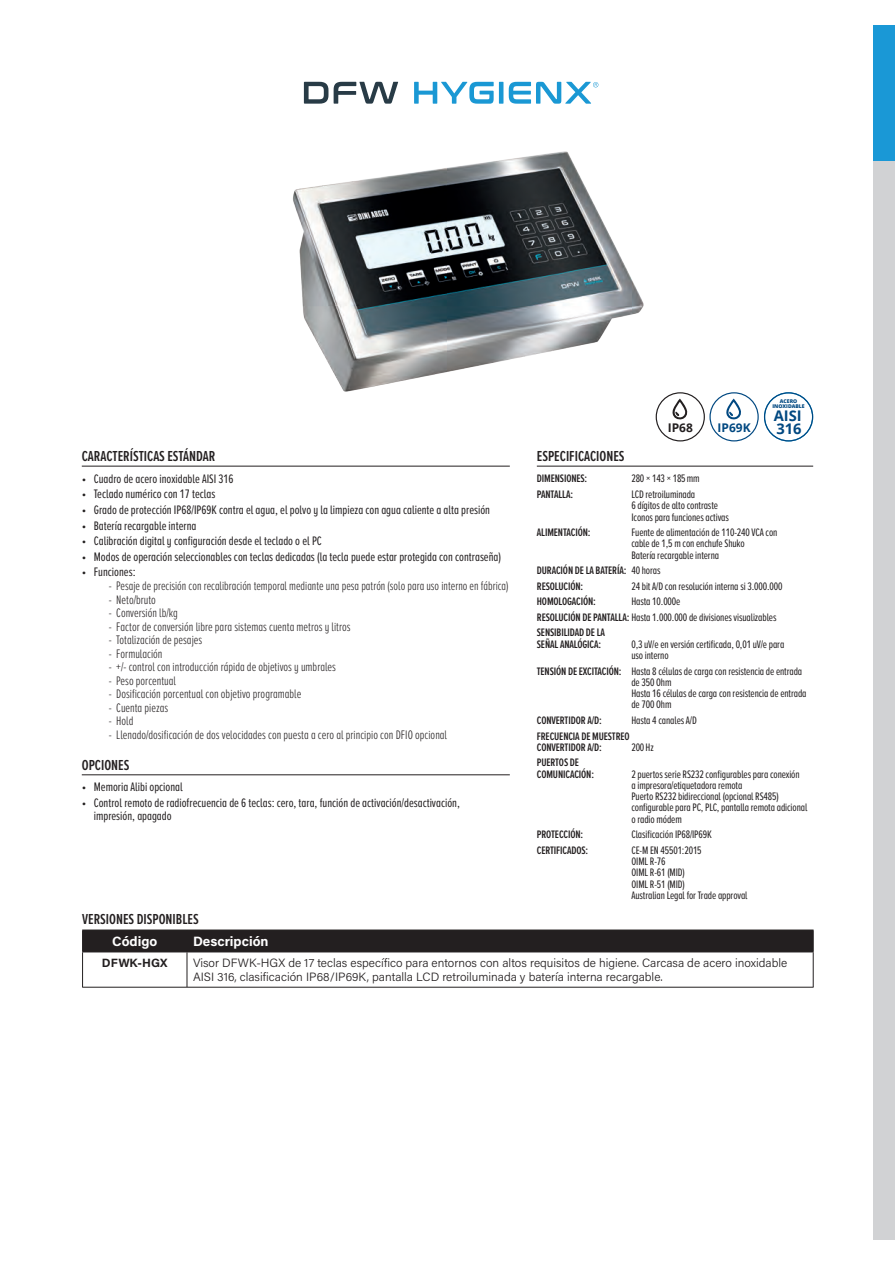
<style>
.page{position:relative;width:895px;height:1265px;background:#fff}
.page>*{position:absolute;margin:0;border:0;box-sizing:border-box;transform-origin:0 0}
.t1{font:600 15px "Proxima Nova A Ex Cn";color:#231f20}
.t2{font:700 14.7px/12.8px "Open Sans";color:#004881}
.t3{font:700 13.5px "Acumin Pro";color:#fff}
.t4{font:12.75px/13.5px "Proxima Nova A Ex Cn";color:#231f20}
.t5{font:300 12.75px "Proxima Nova A Ex Cn";color:#231f20}
.t6{font:300 12px/14.4px "Acumin Pro";color:#231f20}
.t7{font:700 12px "Acumin Pro";color:#231f20}
.t8{font:700 12px "Open Sans";color:#004881}
.t9{font:700 12px "Open Sans";color:#231f20}
.t10{font:11.25px/11.2px "Proxima Nova A Ex Cn";letter-spacing:-.01em;color:#231f20}
.t11{font:600 11.25px/11.2px "Proxima Nova A Ex Cn";letter-spacing:-.01em;color:#231f20}
.t12{font:800 5.1px/5.2px "Open Sans";color:#004881;text-align:center}
.s1{font-weight:400}
.s2{font-weight:600}
</style>
<div class="page">
<img style="left:293px;top:151px;width:351px;height:241px">
<div style="left:655px;top:392px;width:49px;height:49px;border:1px solid #231f20;border-radius:50%"></div>
<svg style="left:672px;top:398px;width:16px;height:22px"></svg>
<div style="left:709px;top:392px;width:49px;height:49px;border:1px solid #004881;border-radius:50%"></div>
<svg style="left:726px;top:398px;width:15px;height:22px"></svg>
<svg style="left:304px;top:82px;width:94px;height:21px"></svg>
<svg style="left:414px;top:82px;width:79px;height:21px"></svg>
<hr style="left:499px;top:82px;width:4px;height:21px;background:#1a98d4">
<svg style="left:508px;top:82px;width:90px;height:21px"></svg>
<hr style="left:82px;top:929px;width:105px;height:1px;background:#231f20">
<hr style="left:187px;top:929px;width:626px;height:1px;background:#231f20">
<div style="left:82px;top:930px;width:731px;height:21px;background:#231f20"></div>
<hr style="left:82px;top:951px;width:105px;height:1px;background:#231f20">
<hr style="left:82px;top:952px;width:1px;height:34px;background:#231f20">
<hr style="left:187px;top:951px;width:626px;height:1px;background:#231f20">
<hr style="left:812px;top:952px;width:1px;height:34px;background:#231f20">
<hr style="left:187px;top:952px;width:1px;height:34px;background:#231f20">
<hr style="left:82px;top:986px;width:105px;height:1px;background:#231f20">
<hr style="left:187px;top:986px;width:626px;height:1px;background:#231f20">
<hr style="left:82px;top:466px;width:427px;height:1px;background:#231f20">
<hr style="left:82px;top:774px;width:427px;height:1px;background:#231f20">
<hr style="left:536px;top:466px;width:277px;height:1px;background:#231f20">
<div style="left:763px;top:392px;width:50px;height:49px;border:1px solid #004881;border-radius:50%"></div>
<div style="left:873px;top:160px;width:21px;height:1079px;background:#d1d2d4"></div>
<div style="left:873px;top:25px;width:21px;height:136px;background:#1a98d6"></div>
<h1 class="t1" style="left:82px;top:445px;width:135px">CARACTERÍSTICAS ESTÁNDAR</h1>
<p class="t4" style="left:82px;top:471px;width:153px">• Cuadro de acero inoxidable AISI 316</p>
<p class="t4" style="left:82px;top:486px;width:135px">• Teclado numérico con 17 teclas</p>
<p class="t4" style="left:82px;top:502px;width:410px">• Grado de protección IP68/IP69K contra el agua, el polvo y la limpieza con agua caliente a alta presión</p>
<p class="t4" style="left:82px;top:518px;width:116px">• Batería recargable interna</p>
<p class="t4" style="left:82px;top:533px;width:241px">• Calibración digital y configuración desde el teclado o el PC</p>
<p class="t4" style="left:82px;top:549px;width:421px">• Modos de operación seleccionables con teclas dedicadas (la tecla puede estar protegida con contraseña)</p>
<p class="t4" style="left:82px;top:565px;width:55px">• Funciones:</p>
<p class="t5" style="left:109px;top:576px;width:401px">- Pesaje de precisión con recalibración temporal mediante una pesa patrón (solo para uso interno en fábrica)</p>
<p class="t5" style="left:109px;top:590px;width:49px">- Neto/bruto</p>
<p class="t5" style="left:109px;top:603px;width:70px">- Conversión lb/kg</p>
<p class="t5" style="left:109px;top:617px;width:243px">- Factor de conversión libre para sistemas cuenta metros y litros</p>
<p class="t5" style="left:109px;top:630px;width:95px">- Totalización de pesajes</p>
<p class="t5" style="left:109px;top:644px;width:55px">- Formulación</p>
<p class="t5" style="left:109px;top:657px;width:228px">- +/- control con introducción rápida de objetivos y umbrales</p>
<p class="t5" style="left:109px;top:671px;width:69px">- Peso porcentual</p>
<p class="t5" style="left:109px;top:684px;width:194px">- Dosificación porcentual con objetivo programable</p>
<p class="t5" style="left:109px;top:698px;width:61px">- Cuenta piezas</p>
<p class="t5" style="left:109px;top:711px;width:26px">- Hold</p>
<p class="t5" style="left:109px;top:725px;width:340px">- Llenado/dosificación de dos velocidades con puesta a cero al principio con DFIO opcional</p>
<h1 class="t1" style="left:82px;top:754px;width:49px">OPCIONES</h1>
<p class="t4" style="left:82px;top:779px;width:102px">• Memoria Alibi opcional</p>
<p class="t4" style="left:94px;top:795px;width:367px;text-indent:-12px">• Control remoto de radiofrecuencia de 6 teclas: cero, tara, función de activación/desactivación, impresión, apagado</p>
<p class="t9" style="left:667px;top:419px;width:27px">IP68</p>
<p class="t8" style="left:717px;top:419px;width:35px">IP69K</p>
<p class="t12" style="left:772px;top:398px;width:34px">ACERO<br>INOXIDABLE</p>
<h2 class="t2" style="left:773px;top:409px;width:29px">AISI<br>316</h2>
<h1 class="t1" style="left:536px;top:445px;width:89px">ESPECIFICACIONES</h1>
<p class="t11" style="left:536px;top:473px;width:52px">DIMENSIONES:</p>
<p class="t10" style="left:631px;top:472px;width:70px">280 × 143 × 185 mm</p>
<p class="t11" style="left:536px;top:488px;width:38px">PANTALLA:</p>
<p class="t10" style="left:631px;top:488px;width:99px">LCD retroiluminada<br>6 dígitos de alto contraste<br>Iconos para funciones activas</p>
<p class="t11" style="left:536px;top:526px;width:55px">ALIMENTACIÓN:</p>
<p class="t10" style="left:631px;top:526px;width:148px">Fuente de alimentación de 110-240 VCA con cable de 1,5 m con enchufe Shuko<br>Batería recargable interna</p>
<p class="t11" style="left:536px;top:562px;width:125px;line-height:15.6px">DURACIÓN DE LA BATERÍA: <span class="s1">40 horas<br></span>RESOLUCIÓN:</p>
<p class="t10" style="left:631px;top:580px;width:152px">24 bit A/D con resolución interna si 3.000.000</p>
<p class="t11" style="left:536px;top:595px;width:61px">HOMOLOGACIÓN:</p>
<p class="t10" style="left:536px;top:593px;width:241px;line-height:15.6px;text-indent:94px">Hasta 10.000e<br><span class="s2">RESOLUCIÓN DE PANTALLA:</span> Hasta 1.000.000 de divisiones visualizables<br><span class="s2">SENSIBILIDAD DE LA</span></p>
<p class="t11" style="left:536px;top:638px;width:66px">SEÑAL ANALÓGICA:</p>
<p class="t10" style="left:631px;top:638px;width:154px">0,3 uV/e en versión certificada, 0,01 uV/e para uso interno</p>
<p class="t10" style="left:631px;top:664px;width:177px;text-indent:-94px"><span class="s2">TENSIÓN DE EXCITACIÓN:</span> Hasta 8 células de carga con resistencia de entrada de 350 Ohm<br>Hasta 16 células de carga con resistencia de entrada de 700 Ohm</p>
<p class="t11" style="left:536px;top:714px;width:66px">CONVERTIDOR A/D:</p>
<p class="t10" style="left:631px;top:714px;width:67px">Hasta 4 canales A/D</p>
<p class="t11" style="left:536px;top:729px;width:94px">FRECUENCIA DE MUESTREO<br>CONVERTIDOR A/D:</p>
<p class="t10" style="left:631px;top:741px;width:24px">200 Hz</p>
<p class="t11" style="left:536px;top:756px;width:59px">PUERTOS DE<br>COMUNICACIÓN:</p>
<p class="t10" style="left:631px;top:767px;width:177px">2 puertos serie RS232 configurables para conexión<br>a impresora/etiquetadora remota<br>Puerto RS232 bidireccional (opcional RS485) configurable para PC, PLC, pantalla remota adicional o radio módem</p>
<p class="t11" style="left:536px;top:828px;width:48px">PROTECCIÓN:</p>
<p class="t10" style="left:631px;top:828px;width:82px">Clasificación IP68/IP69K</p>
<p class="t11" style="left:536px;top:844px;width:53px">CERTIFICADOS:</p>
<p class="t10" style="left:631px;top:844px;width:118px">CE-M EN 45501:2015<br>OIML R-76<br>OIML R-61 (MID)<br>OIML R-51 (MID)<br>Australian Legal for Trade approval</p>
<h1 class="t1" style="left:82px;top:907px;width:118px">VERSIONES DISPONIBLES</h1>
<p class="t3" style="left:112px;top:931px;width:47px">Código</p>
<p class="t3" style="left:193px;top:931px;width:77px">Descripción</p>
<p class="t7" style="left:102px;top:954px;width:67px">DFWK-HGX</p>
<p class="t6" style="left:193px;top:954px;width:595px">Visor DFWK-HGX de 17 teclas específico para entornos con altos requisitos de higiene. Carcasa de acero inoxidable<br>AISI 316, clasificación IP68/IP69K, pantalla LCD retroiluminada y batería interna recargable.</p>
</div>
